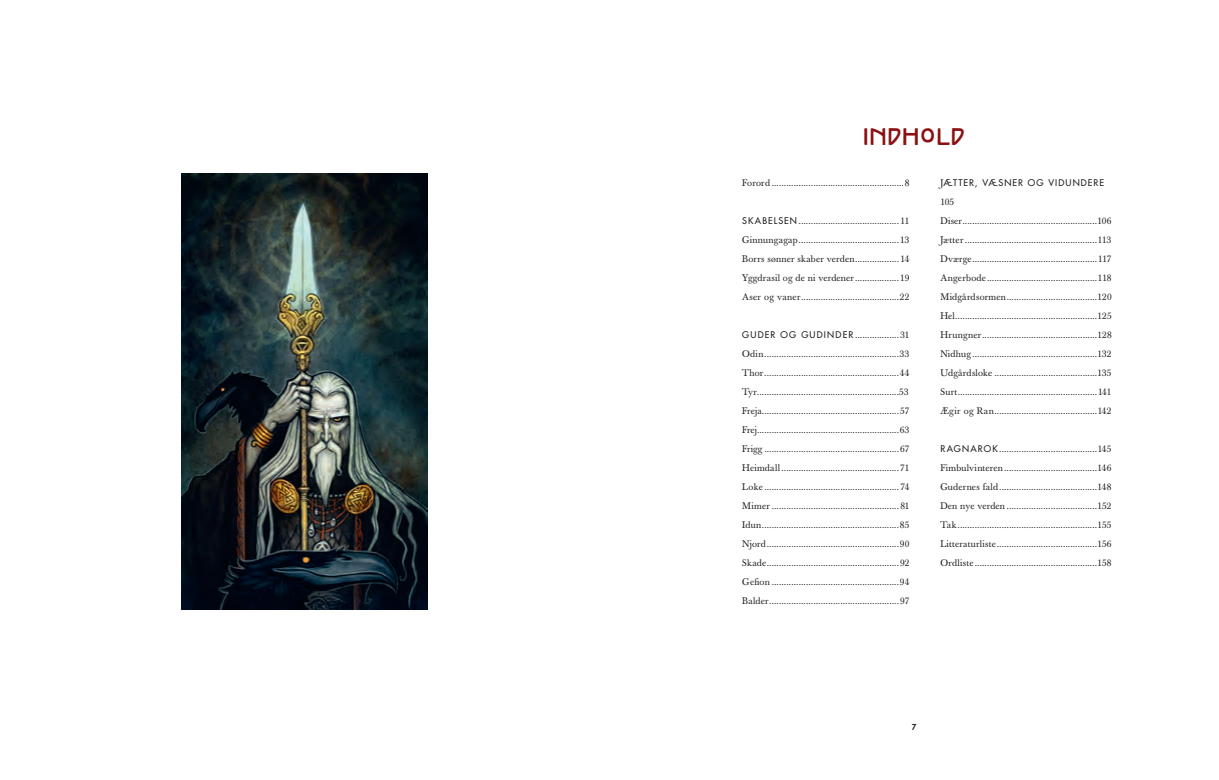
<style>
.page{position:relative;width:1219px;height:780px;background:#fff}
.page>*{position:absolute;margin:0;border:0;box-sizing:border-box;transform-origin:0 0}
.t1{font:24px "Vienna Workshop";letter-spacing:.09em;color:#8b1011}
.t2{font:9.5px/19px "Baskerville";letter-spacing:.02em;color:#231f20;text-align:justify}
.t3{font:9px "Futura";letter-spacing:.11em;color:#231f20}
.t4{font:800 8px "Futura Std";color:#231f20}
.s1{font-family:"Futura";font-size:9px}
.s2{font-family:"Baskerville";font-size:9.5px}
</style>
<div class="page">
<img style="left:182px;top:173px;width:246px;height:437px">
<h1 class="t1" style="left:864px;top:120px;width:103px">INdhold</h1>
<p class="t2" style="left:742px;top:173px;width:169px">Forord ......................................................8</p>
<p class="t2" style="left:742px;top:211px;width:169px"><span class="s1">SKABELSEN</span> ......................................... 11<br>Ginnungagap.........................................13<br>Borrs sønner skaber verden.................. 14<br>Yggdrasil og de ni verdener..................19<br>Aser og vaner........................................22</p>
<p class="t2" style="left:742px;top:325px;width:169px"><span class="s1">GUDER OG GUDINDER</span> .................. 31<br>Odin.......................................................33<br>Thor.......................................................44<br>Tyr..........................................................53<br>Freja........................................................ 57<br>Frej..........................................................63<br>Frigg .......................................................67<br>Heimdall ................................................71<br>Loke ....................................................... 74<br>Mimer .................................................... 81<br>Idun........................................................85<br>Njord......................................................90<br>Skade......................................................92<br>Gefion ....................................................94<br>Balder.....................................................97</p>
<p class="t3" style="left:940px;top:177px;width:165px"><span class="s2">J</span>ÆTTER, VÆSNER OG VIDUNDERE</p>
<p class="t2" style="left:940px;top:192px;width:173px;text-align:left">105<br>Diser.......................................................106<br>Jætter......................................................113<br>Dværge...................................................117<br>Angerbode.............................................118<br>Midgårdsormen.....................................120<br>Hel..........................................................125<br>Hrungner...............................................128<br>Nidhug ...................................................132<br>Udgårdsloke ..........................................135<br>Surt.........................................................141<br>Ægir og Ran..........................................142</p>
<p class="t2" style="left:940px;top:439px;width:173px"><span class="s1">RAGNAROK</span> ........................................145<br>Fimbulvinteren......................................146<br>Gudernes fald........................................148<br>Den nye verden .....................................152<br>Tak.........................................................155<br>Litteraturliste.........................................156<br>Ordliste..................................................158</p>
<p class="t4" style="left:912px;top:721px;width:6px">7</p>
</div>
